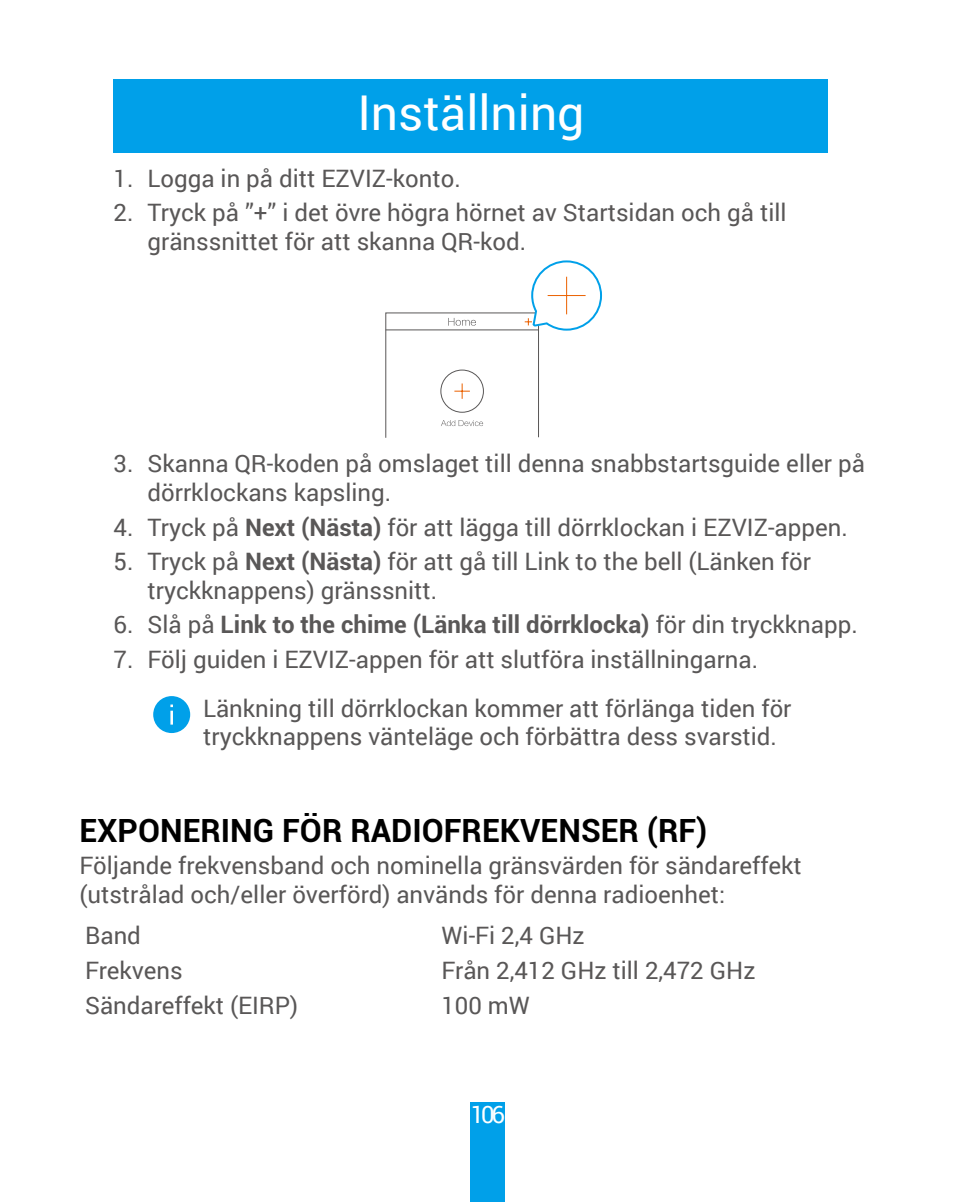
<style>
.page{position:relative;width:976px;height:1202px;background:#fff}
.page>*{position:absolute;margin:0;border:0;box-sizing:border-box;transform-origin:0 0}
.t1{font:48px "Roboto";color:#fff}
.t2{font:700 32px "Roboto";color:#000}
.t3{font:24px/28.8px "Roboto";color:#595757}
.t4{font:700 24px "Roboto";color:#595757}
.t5{font:24px "Roboto";color:#fff}
.s1{font-weight:700}
.s2{font-weight:400}
</style>
<div class="page">
<div style="left:471px;top:1102px;width:34px;height:100px;background:#00a0e9"></div>
<div style="left:113px;top:79px;width:715px;height:74px;background:#00a0e9"></div>
<svg style="left:441px;top:420px;width:42px;height:6px"></svg>
<div style="left:385px;top:312px;width:154px;height:126px;border:1px solid #595757"></div>
<svg style="left:454px;top:383px;width:15px;height:16px"></svg>
<div style="left:440px;top:370px;width:44px;height:43px;border:1px solid #595757;border-radius:50%"></div>
<svg style="left:385px;top:260px;width:217px;height:72px"></svg>
<hr style="left:547px;top:295px;width:38px;height:1px;background:#eb6100">
<hr style="left:565px;top:277px;width:2px;height:37px;background:#eb6100">
<hr style="left:385px;top:329px;width:153px;height:2px;background:#595757">
<div style="left:153px;top:696px;width:37px;height:37px;background:#00a0e9;border-radius:50%"></div>
<hr style="left:170px;top:711px;width:3px;height:14px;background:#fff">
<h1 class="t1" style="left:357px;top:79px;width:229px">Inställning</h1>
<p class="t3" style="left:113px;top:163px;width:348px">1. Logga in på ditt EZVIZ-konto.</p>
<p class="t3" style="left:147px;top:197px;width:640px;text-indent:-34px">2. Tryck på ”+” i det övre högra hörnet av Startsidan och gå till gränssnittet för att skanna QR-kod.</p>
<p class="t3" style="left:147px;top:448px;width:718px;text-indent:-34px">3. Skanna QR-koden på omslaget till denna snabbstartsguide eller på dörrklockans kapsling.</p>
<p class="t3" style="left:113px;top:512px;width:735px">4. Tryck på <span class="s1">Next (Nästa)</span> för att lägga till dörrklockan i EZVIZ-appen.</p>
<p class="t3" style="left:147px;top:546px;width:664px;text-indent:-34px">5. Tryck på <span class="s1">Next (Nästa)</span> för att gå till Link to the bell (Länken för tryckknappens) gränssnitt.</p>
<p class="t4" style="left:113px;top:608px;width:745px"><span class="s2">6. Slå på</span> Link to the chime (Länka till dörrklocka) <span class="s2">för din tryckknapp.</span></p>
<p class="t3" style="left:203px;top:634px;width:589px;line-height:48.8px;text-indent:-90px">7. Följ guiden i EZVIZ-appen för att slutföra inställningarna.<br>Länkning till dörrklockan kommer att förlänga tiden för</p>
<p class="t3" style="left:203px;top:721px;width:575px">tryckknappens vänteläge och förbättra dess svarstid.</p>
<h2 class="t2" style="left:79px;top:808px;width:629px">EXPONERING FÖR RADIOFREKVENSER (RF)</h2>
<p class="t3" style="left:79px;top:850px;width:723px">Följande frekvensband och nominella gränsvärden för sändareffekt (utstrålad och/eller överförd) används för denna radioenhet:</p>
<p class="t3" style="left:85px;top:920px;width:57px">Band</p>
<p class="t3" style="left:441px;top:920px;width:145px">Wi-Fi 2,4 GHz</p>
<p class="t3" style="left:85px;top:955px;width:99px">Frekvens</p>
<p class="t3" style="left:441px;top:955px;width:315px">Från 2,412 GHz till 2,472 GHz</p>
<p class="t3" style="left:85px;top:990px;width:215px">Sändareffekt (EIRP)</p>
<p class="t3" style="left:441px;top:990px;width:90px">100 mW</p>
<p class="t5" style="left:471px;top:1097px;width:36px">106</p>
</div>
